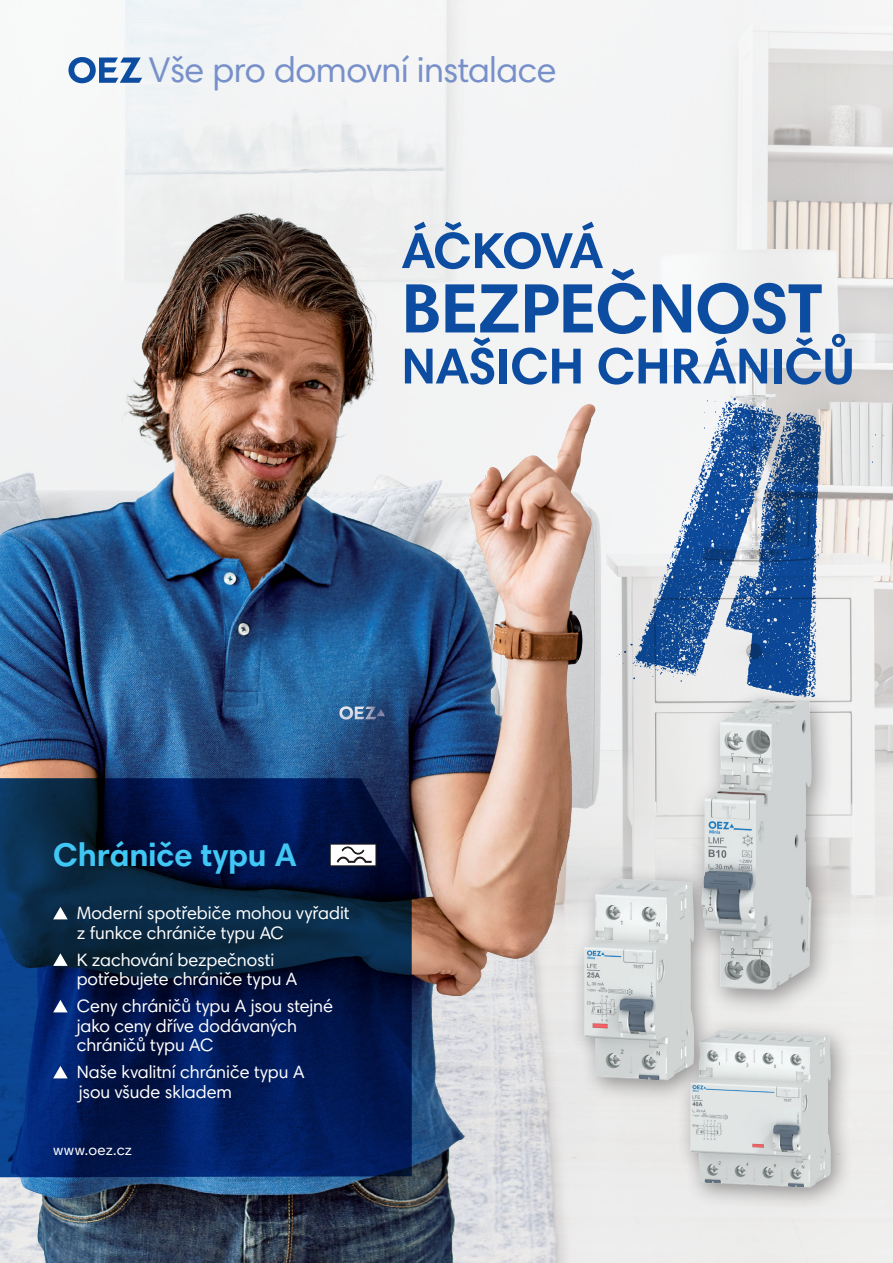
<style>
.page{position:relative;width:893px;height:1263px;background:#fff}
.page>*{position:absolute;margin:0;border:0;box-sizing:border-box;transform-origin:0 0}
.t1{font:700 70.5px "Harmonia Sans Pro";letter-spacing:-.02em;color:#0d4da1}
.t2{font:700 51px "Harmonia Sans Pro";letter-spacing:-.015em;color:#0d4da1}
.t3{font:36px "Harmonia Sans Pro";letter-spacing:-.015em;color:#7790c9}
.t4{font:700 33px "Harmonia Sans Pro";letter-spacing:-.005em;color:#40c7f4}
.t5{font:18px/19.5px "Harmonia Sans Pro";letter-spacing:-.005em;color:#fff}
.t6{font:15px "Harmonia Sans Pro";letter-spacing:.02em;color:#fff}
</style>
<div class="page">
<img style="left:79px;top:0;width:814px;height:1263px">
<img style="left:0;top:196px;width:646px;height:1067px">
<div style="left:677px;top:1018px;width:176px;height:193px;background:#231f20;opacity:.45"></div>
<img style="left:678px;top:1021px;width:160px;height:189px">
<div style="left:570px;top:868px;width:146px;height:236px;background:#231f20;opacity:.45"></div>
<img style="left:568px;top:867px;width:135px;height:246px">
<img style="left:680px;top:681px;width:156px;height:359px">
<svg style="left:616px;top:397px;width:206px;height:301px"></svg>
<svg style="left:68px;top:57px;width:74px;height:26px"></svg>
<svg style="left:0;top:778px;width:412px;height:399px;background:#041e4f"></svg>
<svg style="left:53px;top:907px;width:15px;height:12px"></svg>
<svg style="left:53px;top:953px;width:15px;height:13px"></svg>
<svg style="left:53px;top:1000px;width:15px;height:12px"></svg>
<svg style="left:53px;top:1066px;width:15px;height:12px"></svg>
<svg style="left:330px;top:844px;width:46px;height:22px"></svg>
<h3 class="t3" style="left:149px;top:48px;width:409px">Vše pro domovní instalace</h3>
<h2 class="t2" style="left:401px;top:218px;width:203px">ÁČKOVÁ</h2>
<h1 class="t1" style="left:401px;top:263px;width:422px">BEZPEČNOST</h1>
<h2 class="t2" style="left:401px;top:333px;width:455px">NAŠICH CHRÁNIČŮ</h2>
<h3 class="t4" style="left:53px;top:834px;width:245px">Chrániče typu A</h3>
<p class="t5" style="left:77px;top:903px;width:274px">Moderní spotřebiče mohou vyřadit z funkce chrániče typu AC</p>
<p class="t5" style="left:77px;top:950px;width:222px">K zachování bezpečnosti potřebujete chrániče typu A</p>
<p class="t5" style="left:77px;top:996px;width:258px">Ceny chráničů typu A jsou stejné jako ceny dříve dodávaných chráničů typu AC</p>
<p class="t5" style="left:77px;top:1062px;width:229px">Naše kvalitní chrániče typu A jsou všude skladem</p>
<p class="t6" style="left:53px;top:1141px;width:81px">www.oez.cz</p>
</div>
